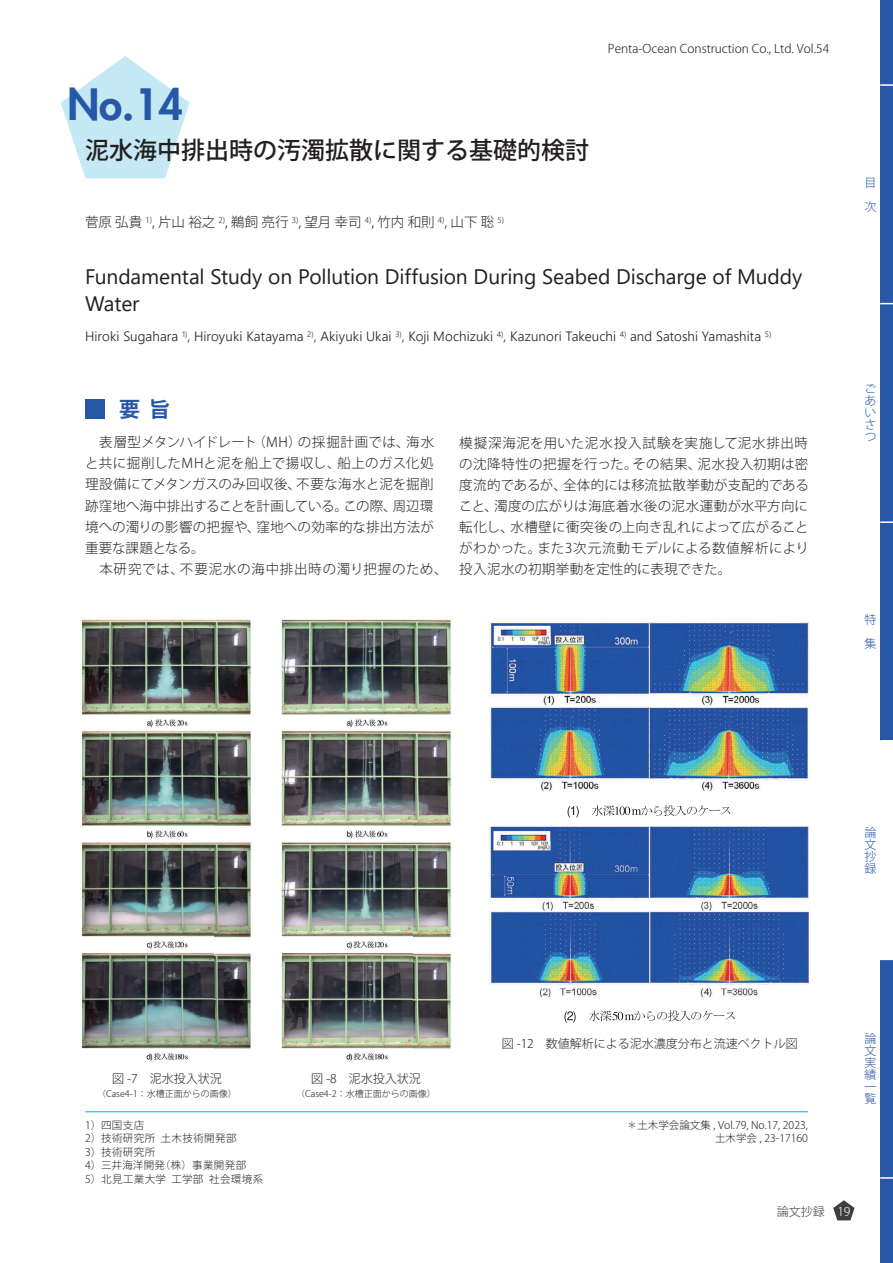
<style>
.page{position:relative;width:893px;height:1263px;background:#fff}
.page>*{position:absolute;margin:0;border:0;box-sizing:border-box;transform-origin:0 0}
.t1{font:800 42px "Futura Std";color:#2758a7}
.t2{font:500 24px "Koz Go Pr 6 N";color:#231f20}
.t3{font:21px/27px "Segoe UI";letter-spacing:-.005em;color:#231f20}
.t4{font:700 21px "Koz Go Pr 6 N";color:#2758a7}
.t5{font:300 13.5px/21px "Koz Go Pr 6 N";letter-spacing:.015em;color:#231f20}
.t6{font:300 13.5px "Segoe UI";letter-spacing:.005em;color:#231f20}
.t7{font:300 12px "Koz Go Pr 6 N";color:#231f20}
.t8{font:300 12px/12px "Koz Go Pr 6 N";color:#2758a7;text-align:justify}
.t9{font:300 12px "Koz Go Pr 6 N";color:#3e3e3f}
.t10{font:300 10.5px/13.5px "Koz Go Pr 6 N";letter-spacing:.02em;color:#231f20}
.t11{font:300 10.5px/13.5px "Koz Go Pr 6 N";color:#231f20;text-align:right}
.t12{font:300 9px "Koz Go Pr 6 N";color:#231f20}
.s1{color:#fff}
</style>
<div class="page">
<svg style="left:833px;top:1200px;width:21px;height:20px"></svg>
<svg style="left:61px;top:56px;width:128px;height:122px"></svg>
<div style="left:85px;top:399px;width:19px;height:19px;background:#2758a7"></div>
<hr style="left:85px;top:1111px;width:723px;height:1px;background:#00afe9">
<img style="left:81px;top:619px;width:170px;height:443px">
<img style="left:281px;top:619px;width:171px;height:443px">
<svg style="left:567px;top:806px;width:12px;height:12px"></svg>
<svg style="left:592px;top:805px;width:138px;height:11px"></svg>
<svg style="left:564px;top:1011px;width:12px;height:12px"></svg>
<svg style="left:589px;top:1010px;width:145px;height:11px"></svg>
<img style="left:490px;top:623px;width:318px;height:169px">
<img style="left:490px;top:827px;width:318px;height:171px">
<div style="left:880px;top:0;width:13px;height:1263px;background:#2758a7"></div>
<svg style="left:880px;top:303px;width:13px;height:1px"></svg>
<svg style="left:880px;top:84px;width:13px;height:2px"></svg>
<svg style="left:880px;top:740px;width:13px;height:1px"></svg>
<svg style="left:880px;top:521px;width:13px;height:2px"></svg>
<svg style="left:880px;top:959px;width:13px;height:1px"></svg>
<svg style="left:880px;top:1177px;width:13px;height:2px"></svg>
<div style="left:880px;top:741px;width:13px;height:218px;background:#fff"></div>
<h1 class="t1" style="left:67px;top:78px;width:117px">No.14</h1>
<h2 class="t2" style="left:85px;top:136px;width:506px">泥水海中排出時の汚濁拡散に関する基礎的検討</h2>
<p class="t7" style="left:608px;top:42px;width:223px">Penta-Ocean Construction Co., Ltd. Vol.54</p>
<p class="t5" style="left:85px;top:212px;width:421px">菅原 弘貴 <sup>1)</sup>, 片山 裕之 <sup>2)</sup>, 鵜飼 亮行 <sup>3)</sup>, 望月 幸司 <sup>4)</sup>, 竹内 和則 <sup>4)</sup>, 山下 聡 <sup>5)</sup></p>
<h3 class="t3" style="left:85px;top:261px;width:719px">Fundamental Study on Pollution Diffusion During Seabed Discharge of Muddy<br>Water</h3>
<p class="t6" style="left:85px;top:324px;width:688px">Hiroki Sugahara <sup>1)</sup>, Hiroyuki Katayama <sup>2)</sup>, Akiyuki Ukai <sup>3)</sup>, Koji Mochizuki <sup>4)</sup>, Kazunori Takeuchi <sup>4)</sup> and Satoshi Yamashita <sup>5)</sup></p>
<h3 class="t4" style="left:119px;top:397px;width:53px">要 旨</h3>
<p class="t5" style="left:85px;top:432px;width:364px">　表層型メタンハイドレート（MH）の採掘計画では、海水と共に掘削したMHと泥を船上で揚収し、船上のガス化処理設備にてメタンガスのみ回収後、不要な海水と泥を掘削跡窪地へ海中排出することを計画している。この際、周辺環境への濁りの影響の把握や、窪地への効率的な排出方法が重要な課題となる。<br>　本研究では、不要泥水の海中排出時の濁り把握のため、</p>
<p class="t5" style="left:459px;top:432px;width:351px;text-align:justify">模擬深海泥を用いた泥水投入試験を実施して泥水排出時の沈降特性の把握を行った。その結果、泥水投入初期は密度流的であるが、全体的には移流拡散挙動が支配的であること、濁度の広がりは海底着水後の泥水運動が水平方向に転化し、水槽壁に衝突後の上向き乱れによって広がることがわかった。また3次元流動モデルによる数値解析により投入泥水の初期挙動を定性的に表現できた。</p>
<p class="t8" style="left:865px;top:171px;width:13px;line-height:24px">目次</p>
<p class="t8" style="left:865px;top:383px;width:13px">ごあいさつ</p>
<p class="t8" style="left:865px;top:608px;width:13px;line-height:24px">特集</p>
<p class="t7" style="left:112px;top:1071px;width:111px">図 -7　泥水投入状況</p>
<p class="t12" style="left:97px;top:1088px;width:141px">（Case4-1：水槽正面からの画像）</p>
<p class="t10" style="left:85px;top:1118px;width:180px">1）四国支店<br>2）技術研究所 土木技術開発部<br>3）技術研究所<br>4）三井海洋開発（株）事業開発部<br>5）北見工業大学 工学部 社会環境系</p>
<p class="t7" style="left:311px;top:1071px;width:111px">図 -8　泥水投入状況</p>
<p class="t12" style="left:296px;top:1088px;width:141px">（Case4-2：水槽正面からの画像）</p>
<p class="t8" style="left:865px;top:826px;width:13px">論文抄録</p>
<p class="t7" style="left:502px;top:1037px;width:298px">図 -12　数値解析による泥水濃度分布と流速ベクトル図</p>
<p class="t11" style="left:627px;top:1118px;width:182px">＊土木学会論文集 , Vol.79, No.17, 2023,土木学会 , 23-17160</p>
<p class="t8" style="left:865px;top:1033px;width:13px">論文実績一覧</p>
<p class="t9" style="left:777px;top:1205px;width:75px">論文抄録 <span class="s1">19</span></p>
</div>
